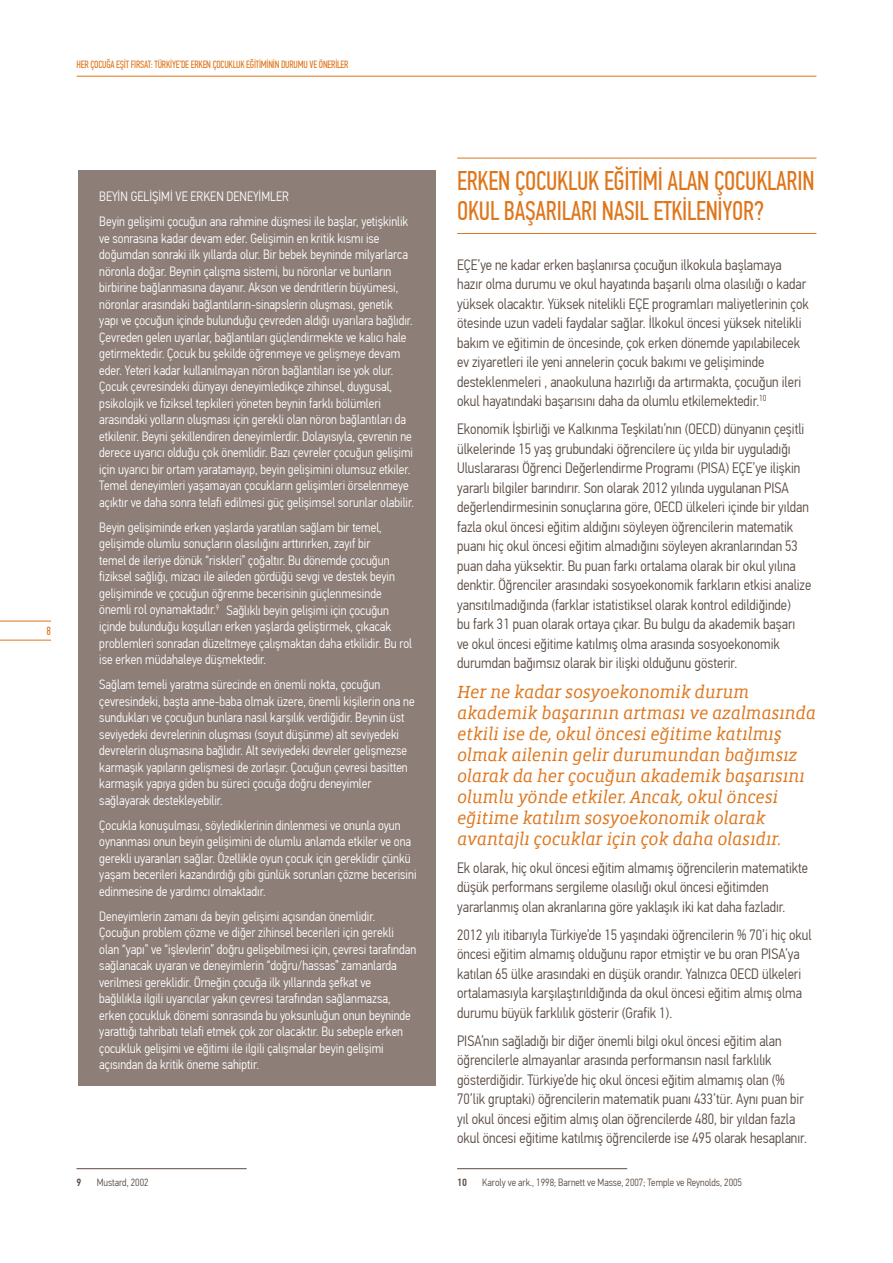
<style>
.page{position:relative;width:893px;height:1263px;background:#fff}
.page>*{position:absolute;margin:0;border:0;box-sizing:border-box;transform-origin:0 0}
.t1{font:27px/30px "PF Din Text Comp Pro";letter-spacing:-.01em;color:#de761c}
.t2{font:18px/21px "Vista Slab Alt TRU Boo Ita";letter-spacing:-.02em;color:#de761c}
.t3{font:300 15px/19.5px "PF Din Text Cond Pro";color:#594a41}
.t4{font:300 13.5px/16.5px "PF Din Text Cond Pro";color:#fff}
.t5{font:12px "PF Din Text Comp Pro";color:#de761c}
.t6{font:300 10.5px "PF Din Text Cond Pro";color:#594a41}
.t7{font:10.5px "PF Din Text Comp Pro";letter-spacing:-.02em;color:#de761c}
.t8{font:500 10.5px "PF Din Text Cond Pro";color:#594a41}
</style>
<div class="page">
<hr style="left:77px;top:76px;width:739px;height:1px;background:#de761c">
<hr style="left:0;top:621px;width:51px;height:1px;background:#de761c">
<hr style="left:0;top:640px;width:51px;height:1px;background:#de761c">
<hr style="left:77px;top:1168px;width:170px;height:1px;background:#594a41">
<hr style="left:457px;top:158px;width:359px;height:1px;background:#de761c">
<hr style="left:457px;top:233px;width:359px;height:1px;background:#de761c">
<hr style="left:457px;top:1168px;width:170px;height:1px;background:#594a41">
<div style="left:78px;top:170px;width:358px;height:916px;background:#8d7e77"></div>
<p class="t7" style="left:77px;top:58px;width:273px">HER ÇOCUĞA EŞİT FIRSAT: TÜRKİYE’DE ERKEN ÇOCUKLUK EĞİTİMİNİN DURUMU VE ÖNERİLER</p>
<p class="t5" style="left:46px;top:626px;width:6px">8</p>
<p class="t4" style="left:99px;top:184px;width:310px;line-height:25px">BEYİN GELİŞİMİ VE ERKEN DENEYİMLER<br>Beyin gelişimi çocuğun ana rahmine düşmesi ile başlar, yetişkinlik</p>
<p class="t4" style="left:99px;top:230px;width:316px">ve sonrasına kadar devam eder. Gelişimin en kritik kısmı ise doğumdan sonraki ilk yıllarda olur. Bir bebek beyninde milyarlarca nöronla doğar. Beynin çalışma sistemi, bu nöronlar ve bunların birbirine bağlanmasına dayanır. Akson ve dendritlerin büyümesi, nöronlar arasındaki bağlantıların-sinapslerin oluşması, genetik yapı ve çocuğun içinde bulunduğu çevreden aldığı uyarılara bağlıdır.<br>Çevreden gelen uyarılar, bağlantıları güçlendirmekte ve kalıcı hale getirmektedir. Çocuk bu şekilde öğrenmeye ve gelişmeye devam eder. Yeteri kadar kullanılmayan nöron bağlantıları ise yok olur.<br>Çocuk çevresindeki dünyayı deneyimledikçe zihinsel, duygusal, psikolojik ve fiziksel tepkileri yöneten beynin farklı bölümleri arasındaki yolların oluşması için gerekli olan nöron bağlantıları da etkilenir. Beyni şekillendiren deneyimlerdir. Dolayısıyla, çevrenin ne derece uyarıcı olduğu çok önemlidir. Bazı çevreler çocuğun gelişimi için uyarıcı bir ortam yaratamayıp, beyin gelişimini olumsuz etkiler.<br>Temel deneyimleri yaşamayan çocukların gelişimleri örselenmeye açıktır ve daha sonra telafi edilmesi güç gelişimsel sorunlar olabilir.</p>
<p class="t4" style="left:99px;top:519px;width:314px">Beyin gelişiminde erken yaşlarda yaratılan sağlam bir temel, gelişimde olumlu sonuçların olasılığını arttırırken, zayıf bir<br>temel de ileriye dönük “riskleri” çoğaltır. Bu dönemde çocuğun fiziksel sağlığı, mizacı ile aileden gördüğü sevgi ve destek beyin gelişiminde ve çocuğun öğrenme becerisinin güçlenmesinde önemli rol oynamaktadır.<sup>9</sup> Sağlıklı beyin gelişimi için çocuğun içinde bulunduğu koşulları erken yaşlarda geliştirmek, çıkacak problemleri sonradan düzeltmeye çalışmaktan daha etkilidir. Bu rol ise erken müdahaleye düşmektedir.</p>
<p class="t4" style="left:99px;top:676px;width:317px">Sağlam temeli yaratma sürecinde en önemli nokta, çocuğun çevresindeki, başta anne-baba olmak üzere, önemli kişilerin ona ne sundukları ve çocuğun bunlara nasıl karşılık verdiğidir. Beynin üst seviyedeki devrelerinin oluşması (soyut düşünme) alt seviyedeki devrelerin oluşmasına bağlıdır. Alt seviyedeki devreler gelişmezse karmaşık yapıların gelişmesi de zorlaşır. Çocuğun çevresi basitten karmaşık yapıya giden bu süreci çocuğa doğru deneyimler sağlayarak destekleyebilir.</p>
<p class="t4" style="left:99px;top:817px;width:319px">Çocukla konuşulması, söylediklerinin dinlenmesi ve onunla oyun oynanması onun beyin gelişimini de olumlu anlamda etkiler ve ona gerekli uyaranları sağlar. Özellikle oyun çocuk için gereklidir çünkü yaşam becerileri kazandırdığı gibi günlük sorunları çözme becerisini edinmesine de yardımcı olmaktadır.</p>
<p class="t4" style="left:99px;top:908px;width:318px">Deneyimlerin zamanı da beyin gelişimi açısından önemlidir.<br>Çocuğun problem çözme ve diğer zihinsel becerileri için gerekli olan “yapı” ve “işlevlerin” doğru gelişebilmesi için, çevresi tarafından sağlanacak uyaran ve deneyimlerin “doğru/hassas” zamanlarda verilmesi gereklidir. Örneğin çocuğa ilk yıllarında şefkat ve bağlılıkla ilgili uyarıcılar yakın çevresi tarafından sağlanmazsa, erken çocukluk dönemi sonrasında bu yoksunluğun onun beyninde yarattığı tahribatı telafi etmek çok zor olacaktır. Bu sebeple erken çocukluk gelişimi ve eğitimi ile ilgili çalışmalar beyin gelişimi açısından da kritik öneme sahiptir.</p>
<p class="t8" style="left:77px;top:1176px;width:6px">9</p>
<p class="t6" style="left:97px;top:1177px;width:53px">Mustard, 2002</p>
<h1 class="t1" style="left:457px;top:166px;width:359px">ERKEN ÇOCUKLUK EĞİTİMİ ALAN ÇOCUKLARIN<br>OKUL BAŞARILARI NASIL ETKİLENİYOR?</h1>
<p class="t3" style="left:457px;top:255px;width:353px">EÇE’ye ne kadar erken başlanırsa çocuğun ilkokula başlamaya hazır olma durumu ve okul hayatında başarılı olma olasılığı o kadar yüksek olacaktır. Yüksek nitelikli EÇE programları maliyetlerinin çok ötesinde uzun vadeli faydalar sağlar. İlkokul öncesi yüksek nitelikli bakım ve eğitimin de öncesinde, çok erken dönemde yapılabilecek ev ziyaretleri ile yeni annelerin çocuk bakımı ve gelişiminde desteklenmeleri , anaokuluna hazırlığı da artırmakta, çocuğun ileri okul hayatındaki başarısını daha da olumlu etkilemektedir.<sup>10</sup></p>
<p class="t3" style="left:457px;top:419px;width:356px">Ekonomik İşbirliği ve Kalkınma Teşkilatı’nın (OECD) dünyanın çeşitli ülkelerinde 15 yaş grubundaki öğrencilere üç yılda bir uyguladığı Uluslararası Öğrenci Değerlendirme Programı (PISA) EÇE’ye ilişkin yararlı bilgiler barındırır. Son olarak 2012 yılında uygulanan PISA değerlendirmesinin sonuçlarına göre, OECD ülkeleri içinde bir yıldan fazla okul öncesi eğitim aldığını söyleyen öğrencilerin matematik puanı hiç okul öncesi eğitim almadığını söyleyen akranlarından 53 puan daha yüksektir. Bu puan farkı ortalama olarak bir okul yılına denktir. Öğrenciler arasındaki sosyoekonomik farkların etkisi analize yansıtılmadığında (farklar istatistiksel olarak kontrol edildiğinde)<br>bu fark 31 puan olarak ortaya çıkar. Bu bulgu da akademik başarı<br>ve okul öncesi eğitime katılmış olma arasında sosyoekonomik durumdan bağımsız olarak bir ilişki olduğunu gösterir.</p>
<p class="t2" style="left:457px;top:681px;width:360px">Her ne kadar sosyoekonomik durum akademik başarının artması ve azalmasında etkili ise de, okul öncesi eğitime katılmış olmak ailenin gelir durumundan bağımsız olarak da her çocuğun akademik başarısını olumlu yönde etkiler. Ancak, okul öncesi eğitime katılım sosyoekonomik olarak avantajlı çocuklar için çok daha olasıdır.</p>
<p class="t3" style="left:457px;top:858px;width:352px">Ek olarak, hiç okul öncesi eğitim almamış öğrencilerin matematikte düşük performans sergileme olasılığı okul öncesi eğitimden yararlanmış olan akranlarına göre yaklaşık iki kat daha fazladır.</p>
<p class="t3" style="left:457px;top:925px;width:356px">2012 yılı itibarıyla Türkiye’de 15 yaşındaki öğrencilerin % 70’i hiç okul öncesi eğitim almamış olduğunu rapor etmiştir ve bu oran PISA’ya katılan 65 ülke arasındaki en düşük orandır. Yalnızca OECD ülkeleri ortalamasıyla karşılaştırıldığında da okul öncesi eğitim almış olma durumu büyük farklılık gösterir (Grafik 1).</p>
<p class="t3" style="left:457px;top:1031px;width:351px">PISA’nın sağladığı bir diğer önemli bilgi okul öncesi eğitim alan öğrencilerle almayanlar arasında performansın nasıl farklılık gösterdiğidir. Türkiye’de hiç okul öncesi eğitim almamış olan (% 70’lik gruptaki) öğrencilerin matematik puanı 433’tür. Aynı puan bir yıl okul öncesi eğitim almış olan öğrencilerde 480, bir yıldan fazla okul öncesi eğitime katılmış öğrencilerde ise 495 olarak hesaplanır.</p>
<p class="t8" style="left:457px;top:1176px;width:11px">10</p>
<p class="t6" style="left:482px;top:1177px;width:261px">Karoly ve ark., 1998; Barnett ve Masse, 2007; Temple ve Reynolds, 2005</p>
</div>
